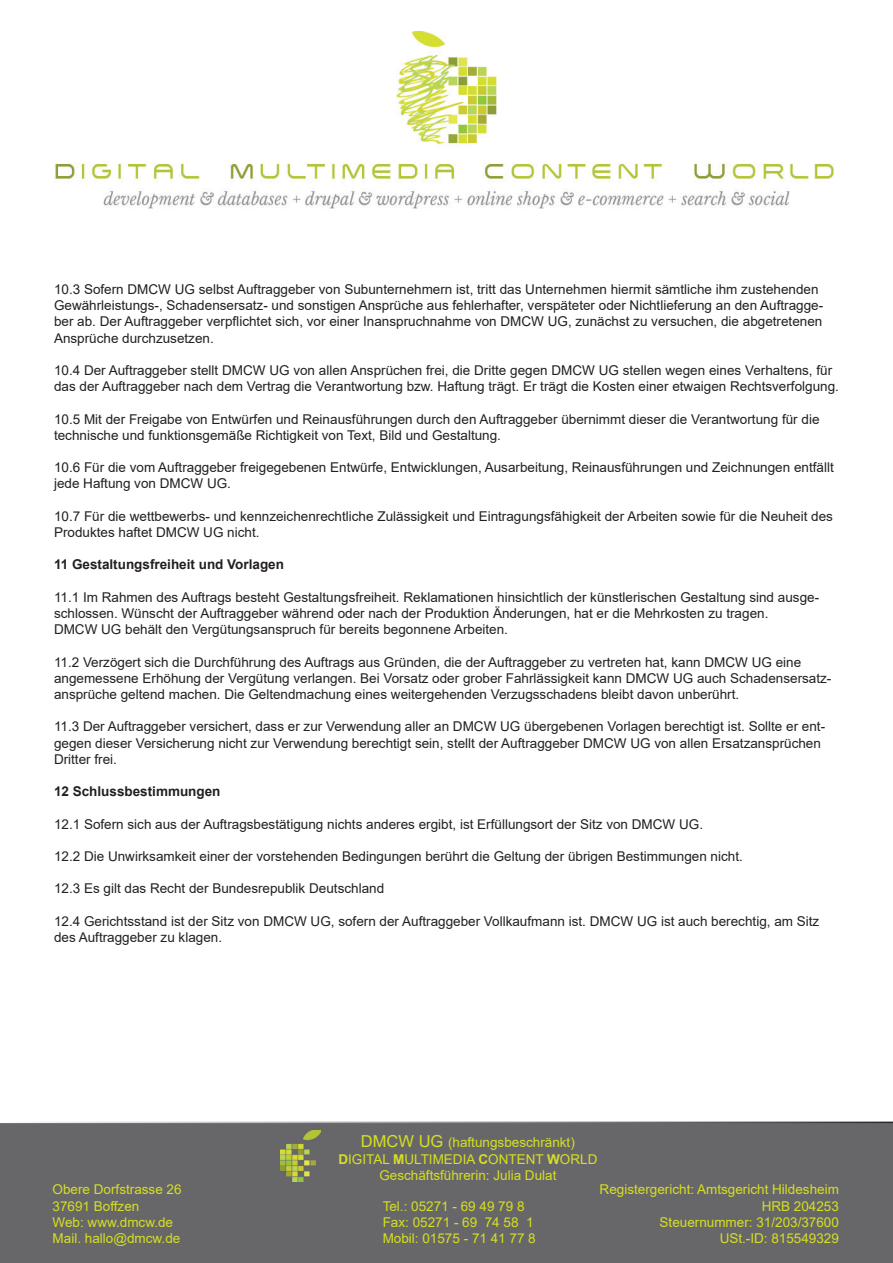
<style>
.page{position:relative;width:893px;height:1263px;background:#fff}
.page>*{position:absolute;margin:0;border:0;box-sizing:border-box;transform-origin:0 0}
.t1{font:13.5px/16.2px "Arial";color:#231f20}
.t2{font:13.5px/16.2px "Arial";color:#d6df21}
.t3{font:700 13.5px "Arial";color:#231f20}
.s1{font-size:16.5px}
.s2{font-weight:700}
</style>
<div class="page">
<img style="left:55px;top:32px;width:779px;height:177px">
<div style="left:0;top:1121px;width:893px;height:142px;background:#67676a"></div>
<img style="left:281px;top:1130px;width:40px;height:51px">
<p class="t1" style="left:54px;top:281px;width:771px">10.3 Sofern DMCW UG selbst Auftraggeber von Subunternehmern ist, tritt das Unternehmen hiermit sämtliche ihm zustehenden Gewährleistungs-, Schadensersatz- und sonstigen Ansprüche aus fehlerhafter, verspäteter oder Nichtlieferung an den Auftragge&shy;ber ab. Der Auftraggeber verpflichtet sich, vor einer Inanspruchnahme von DMCW UG, zunächst zu versuchen, die abgetretenen Ansprüche durchzusetzen.</p>
<p class="t1" style="left:54px;top:362px;width:786px">10.4 Der Auftraggeber stellt DMCW UG von allen Ansprüchen frei, die Dritte gegen DMCW UG stellen wegen eines Verhaltens, für das der Auftraggeber nach dem Vertrag die Verantwortung bzw. Haftung trägt. Er trägt die Kosten einer etwaigen Rechtsverfolgung.</p>
<p class="t1" style="left:54px;top:411px;width:767px">10.5 Mit der Freigabe von Entwürfen und Reinausführungen durch den Auftraggeber übernimmt dieser die Verantwortung für die technische und funktionsgemäße Richtigkeit von Text, Bild und Gestaltung.</p>
<p class="t1" style="left:54px;top:459px;width:781px">10.6 Für die vom Auftraggeber freigegebenen Entwürfe, Entwicklungen, Ausarbeitung, Reinausführungen und Zeichnungen entfällt jede Haftung von DMCW UG.</p>
<p class="t1" style="left:54px;top:508px;width:780px">10.7 Für die wettbewerbs- und kennzeichenrechtliche Zulässigkeit und Eintragungsfähigkeit der Arbeiten sowie für die Neuheit des<br>Produktes haftet DMCW UG nicht.</p>
<p class="t3" style="left:54px;top:555px;width:232px">11 Gestaltungsfreiheit und Vorlagen</p>
<p class="t1" style="left:54px;top:589px;width:767px">11.1 Im Rahmen des Auftrags besteht Gestaltungsfreiheit. Reklamationen hinsichtlich der künstlerischen Gestaltung sind ausge&shy;schlossen. Wünscht der Auftraggeber während oder nach der Produktion Änderungen, hat er die Mehrkosten zu tragen.<br>DMCW UG behält den Vergütungsanspruch für bereits begonnene Arbeiten.</p>
<p class="t1" style="left:54px;top:654px;width:779px">11.2 Verzögert sich die Durchführung des Auftrags aus Gründen, die der Auftraggeber zu vertreten hat, kann DMCW UG eine angemessene Erhöhung der Vergütung verlangen. Bei Vorsatz oder grober Fahrlässigkeit kann DMCW UG auch Schadensersatz&shy;ansprüche geltend machen. Die Geltendmachung eines weitergehenden Verzugsschadens bleibt davon unberührt.</p>
<p class="t1" style="left:54px;top:718px;width:773px">11.3 Der Auftraggeber versichert, dass er zur Verwendung aller an DMCW UG übergebenen Vorlagen berechtigt ist. Sollte er ent&shy;gegen dieser Versicherung nicht zur Verwendung berechtigt sein, stellt der Auftraggeber DMCW UG von allen Ersatzansprüchen<br>Dritter frei.</p>
<p class="t3" style="left:54px;top:782px;width:168px">12 Schlussbestimmungen</p>
<p class="t1" style="left:54px;top:816px;width:651px">12.1 Sofern sich aus der Auftragsbestätigung nichts anderes ergibt, ist Erfüllungsort der Sitz von DMCW UG.</p>
<p class="t1" style="left:54px;top:848px;width:690px">12.2 Die Unwirksamkeit einer der vorstehenden Bedingungen berührt die Geltung der übrigen Bestimmungen nicht.</p>
<p class="t1" style="left:54px;top:880px;width:332px">12.3 Es gilt das Recht der Bundesrepublik Deutschland</p>
<p class="t1" style="left:54px;top:913px;width:767px">12.4 Gerichtsstand ist der Sitz von DMCW UG, sofern der Auftraggeber Vollkaufmann ist. DMCW UG ist auch berechtig, am Sitz des Auftraggeber zu klagen.</p>
<p class="t2" style="left:338px;top:1134px;width:261px;text-align:center"><span class="s1">DMCW UG</span> (haftungsbeschränkt)<br><span class="s2">D</span>IGITAL <span class="s2">M</span>ULTIMEDIA <span class="s2">C</span>ONTENT <span class="s2">W</span>ORLD<br>Geschäftsführerin: Julia Dulat</p>
<p class="t2" style="left:383px;top:1197px;width:155px">Tel.: 05271 - 69 49 79 8<br>Fax: 05271 - 69 74 58 1<br>Mobil: 01575 - 71 41 77 8</p>
<p class="t2" style="left:53px;top:1181px;width:131px">Obere Dorfstrasse 26<br>37691 Boffzen<br>Web: www.dmcw.de<br>Mail. hallo@dmcw.de</p>
<p class="t2" style="left:600px;top:1181px;width:241px;text-align:right">Registergericht: Amtsgericht Hildesheim<br>HRB 204253<br>Steuernummer: 31/203/37600<br>USt.-ID: 815549329</p>
</div>
